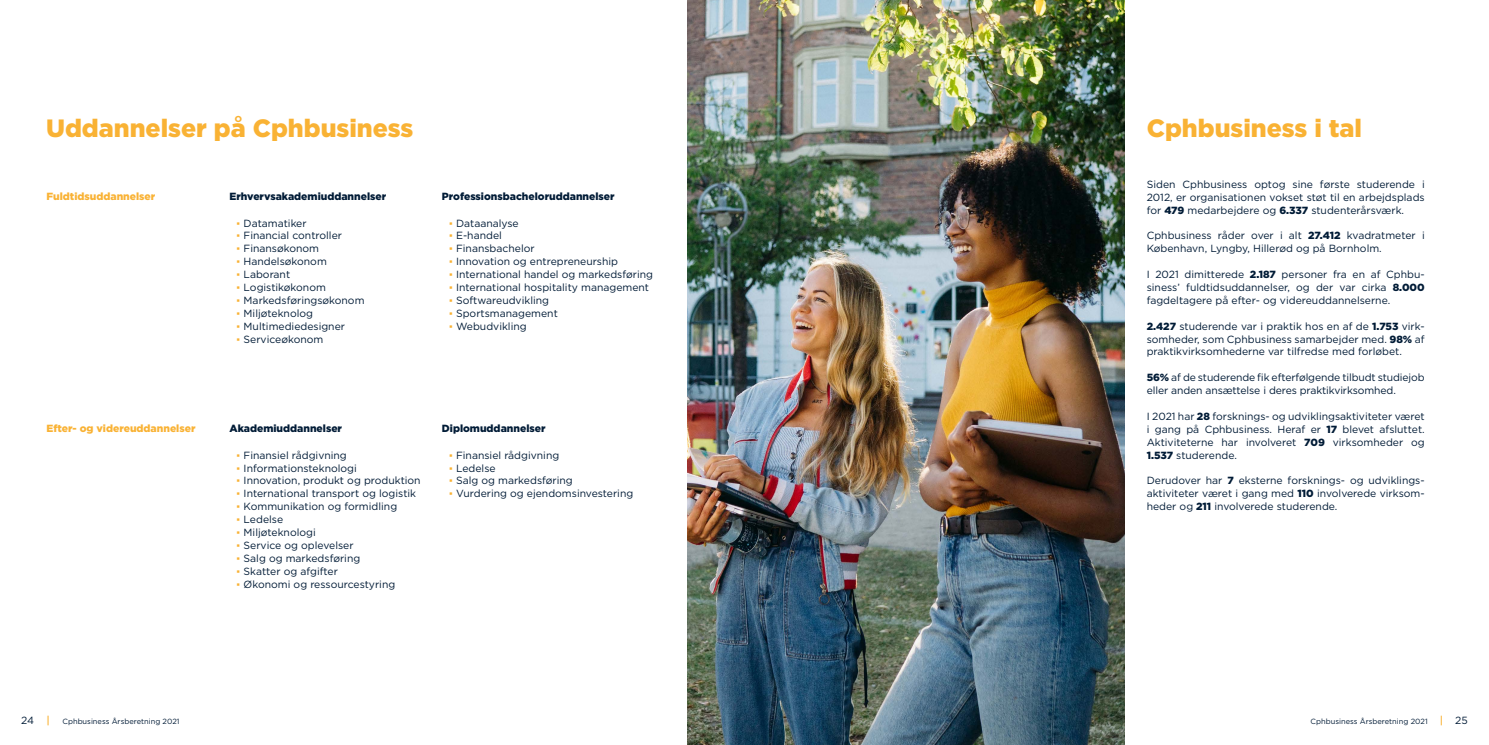
<style>
.page{position:relative;width:1489px;height:745px;background:#fff}
.page>*{position:absolute;margin:0;border:0;box-sizing:border-box;transform-origin:0 0}
.Titel{font:900 25px "Gotham";color:#f9b234}
.Brød{font:10.38px/12.9px "Gotham";color:#001b36;text-align:justify}
.Overskrift{font:900 10.38px "Gotham";color:#001b36}
.Overskrift-2{font:900 10.38px "Gotham";color:#f9b234}
.t1{font:7.5px "Gotham";color:#001b36}
.s1{font-family:"Arial";color:#f9b234}
.s2{font-weight:900}
.s3{font-size:10.38px}
.s4{font-weight:500;font-size:10.38px;color:#f9b234}
</style>
<div class="page">
<img style="left:687px;top:0;width:437px;height:744px">
<p class="Titel" style="left:46px;top:111px;width:369px">Uddannelser på Cphbusiness</p>
<p class="Titel" style="left:1146px;top:111px;width:217px">Cphbusiness i tal</p>
<h2 class="Overskrift-2" style="left:46px;top:188px;width:110px">Fuldtidsuddannelser</h2>
<h2 class="Overskrift-2" style="left:46px;top:420px;width:150px">Efter- og videreuddannelser</h2>
<h2 class="Overskrift" style="left:229px;top:188px;width:158px">Erhvervsakademiuddannelser</h2>
<p class="Brød" style="left:236px;top:216px;width:72px"><span class="s1">▪</span> Datamatiker</p>
<p class="Brød" style="left:236px;top:229px;width:107px"><span class="s1">▪</span> Financial controller</p>
<p class="Brød" style="left:236px;top:242px;width:84px"><span class="s1">▪</span> Finansøkonom</p>
<p class="Brød" style="left:236px;top:255px;width:92px"><span class="s1">▪</span> Handelsøkonom</p>
<p class="Brød" style="left:236px;top:267px;width:55px"><span class="s1">▪</span> Laborant</p>
<p class="Brød" style="left:236px;top:280px;width:91px"><span class="s1">▪</span> Logistikøkonom</p>
<p class="Brød" style="left:236px;top:293px;width:129px"><span class="s1">▪</span> Markedsføringsøkonom</p>
<p class="Brød" style="left:236px;top:306px;width:78px"><span class="s1">▪</span> Miljøteknolog</p>
<p class="Brød" style="left:236px;top:319px;width:110px"><span class="s1">▪</span> Multimediedesigner</p>
<p class="Brød" style="left:236px;top:332px;width:88px"><span class="s1">▪</span> Serviceøkonom</p>
<h2 class="Overskrift" style="left:442px;top:188px;width:174px">Professionsbacheloruddannelser</h2>
<p class="Brød" style="left:449px;top:216px;width:71px"><span class="s1">▪</span> Dataanalyse</p>
<p class="Brød" style="left:449px;top:229px;width:54px"><span class="s1">▪</span> E-handel</p>
<p class="Brød" style="left:449px;top:242px;width:87px"><span class="s1">▪</span> Finansbachelor</p>
<p class="Brød" style="left:449px;top:255px;width:171px"><span class="s1">▪</span> Innovation og entrepreneurship</p>
<p class="Brød" style="left:449px;top:267px;width:205px"><span class="s1">▪</span> International handel og markedsføring</p>
<p class="Brød" style="left:449px;top:280px;width:201px"><span class="s1">▪</span> International hospitality management</p>
<p class="Brød" style="left:449px;top:293px;width:102px"><span class="s1">▪</span> Softwareudvikling</p>
<p class="Brød" style="left:449px;top:306px;width:110px"><span class="s1">▪</span> Sportsmanagement</p>
<p class="Brød" style="left:449px;top:319px;width:79px"><span class="s1">▪</span> Webudvikling</p>
<h2 class="Overskrift" style="left:229px;top:420px;width:114px">Akademiuddannelser</h2>
<p class="Brød" style="left:236px;top:448px;width:112px"><span class="s1">▪</span> Finansiel rådgivning</p>
<p class="Brød" style="left:236px;top:461px;width:122px"><span class="s1">▪</span> Informationsteknologi</p>
<p class="Brød" style="left:236px;top:473px;width:186px"><span class="s1">▪</span> Innovation, produkt og produktion</p>
<p class="Brød" style="left:236px;top:486px;width:181px"><span class="s1">▪</span> International transport og logistik</p>
<p class="Brød" style="left:236px;top:499px;width:162px"><span class="s1">▪</span> Kommunikation og formidling</p>
<p class="Brød" style="left:236px;top:512px;width:48px"><span class="s1">▪</span> Ledelse</p>
<p class="Brød" style="left:236px;top:525px;width:81px"><span class="s1">▪</span> Miljøteknologi</p>
<p class="Brød" style="left:236px;top:538px;width:118px"><span class="s1">▪</span> Service og oplevelser</p>
<p class="Brød" style="left:236px;top:551px;width:125px"><span class="s1">▪</span> Salg og markedsføring</p>
<p class="Brød" style="left:236px;top:564px;width:103px"><span class="s1">▪</span> Skatter og afgifter</p>
<p class="Brød" style="left:236px;top:576px;width:160px"><span class="s1">▪</span> Økonomi og ressourcestyring</p>
<h2 class="Overskrift" style="left:442px;top:420px;width:105px">Diplomuddannelser</h2>
<p class="Brød" style="left:449px;top:448px;width:112px"><span class="s1">▪</span> Finansiel rådgivning</p>
<p class="Brød" style="left:449px;top:461px;width:48px"><span class="s1">▪</span> Ledelse</p>
<p class="Brød" style="left:449px;top:473px;width:125px"><span class="s1">▪</span> Salg og markedsføring</p>
<p class="Brød" style="left:449px;top:486px;width:186px"><span class="s1">▪</span> Vurdering og ejendomsinvestering</p>
<p class="Brød" style="left:1146px;top:177px;width:279px">Siden Cphbusiness optog sine første studerende i 2012, er organisationen vokset støt til en arbejdsplads for <span class="s2">479</span> medarbejdere og <span class="s2">6.337</span> studenterårsværk.</p>
<p class="Brød" style="left:1146px;top:229px;width:279px">Cphbusiness råder over i alt <span class="s2">27.412</span> kvadratmeter i<br>København, Lyngby, Hillerød og på Bornholm.</p>
<p class="Brød" style="left:1146px;top:267px;width:279px">I 2021 dimitterede <span class="s2">2.187</span> personer fra en af Cphbu&shy;siness’ fuldtidsuddannelser, og der var cirka <span class="s2">8.000 </span>fagdeltagere på efter- og videreuddannelserne.</p>
<p class="Brød" style="left:1146px;top:319px;width:279px"><span class="s2">2.427</span> studerende var i praktik hos en af de <span class="s2">1.753</span> virk&shy;somheder, som Cphbusiness samarbejder med. <span class="s2">98%</span> af praktikvirksomhederne var tilfredse med forløbet.</p>
<p class="Brød" style="left:1146px;top:370px;width:279px"><span class="s2">56%</span> af de studerende fik efterfølgende tilbudt studiejob eller anden ansættelse i deres praktikvirksomhed.</p>
<p class="Brød" style="left:1146px;top:409px;width:279px">I 2021 har <span class="s2">28</span> forsknings- og udviklingsaktiviteter været i gang på Cphbusiness. Heraf er <span class="s2">17</span> blevet afsluttet.<br>Aktiviteterne har involveret <span class="s2">709</span> virksomheder og <span class="s2">1.537</span> studerende.</p>
<p class="Brød" style="left:1146px;top:473px;width:279px">Derudover har <span class="s2">7</span> eksterne forsknings- og udviklings&shy;aktiviteter været i gang med <span class="s2">110</span> involverede virksom&shy;heder og <span class="s2">211</span> involverede studerende.</p>
<p class="t1" style="left:21px;top:715px;width:160px"><span class="s3">24</span> <span class="s4">|</span> Cphbusiness Årsberetning 2021</p>
<p class="t1" style="left:1310px;top:715px;width:159px">Cphbusiness Årsberetning 2021 <span class="s4">|</span> <span class="s3">25</span></p>
</div>
